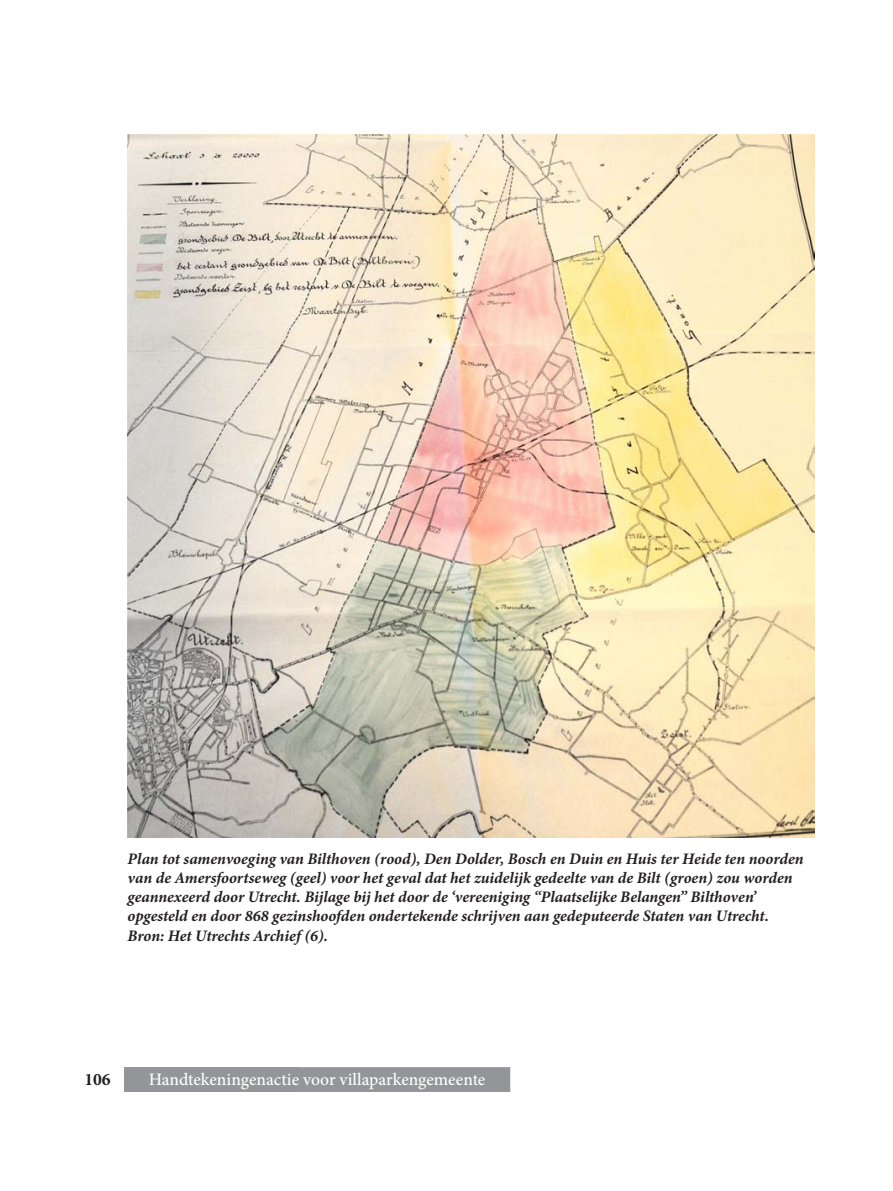
<style>
.page{position:relative;width:893px;height:1191px;background:#fff}
.page>*{position:absolute;margin:0;border:0;box-sizing:border-box;transform-origin:0 0}
.t1{font:500 17.5px "Minion Pro";letter-spacing:-.005em;color:#fff}
.t2{font:700 17.5px "Minion Pro";color:#231f20}
.t3{font:italic 700 16.1px/19.2px "Minion Pro";color:#231f20}
</style>
<div class="page">
<div style="left:124px;top:1067px;width:386px;height:25px;background:#939598"></div>
<img style="left:128px;top:135px;width:687px;height:702px">
<p class="t3" style="left:128px;top:848px;width:678px">Plan tot samenvoeging van Bilthoven (rood), Den Dolder, Bosch en Duin en Huis ter Heide ten noorden van de Amersfoortseweg (geel) voor het geval dat het zuidelijk gedeelte van de Bilt (groen) zou worden geannexeerd door Utrecht. Bijlage bij het door de ‘vereeniging “Plaatselijke Belangen” Bilthoven’ opgesteld en door 868 gezinshoofden ondertekende schrijven aan gedeputeerde Staten van Utrecht.</p>
<p class="t3" style="left:128px;top:925px;width:202px">Bron: Het Utrechts Archief (6).</p>
<p class="t2" style="left:84px;top:1067px;width:28px">106</p>
<p class="t1" style="left:149px;top:1067px;width:126px">N am van artikel</p>
<p class="t1" style="left:149px;top:1067px;width:338px">Handtekeningenactie voor villaparkengemeente</p>
</div>
